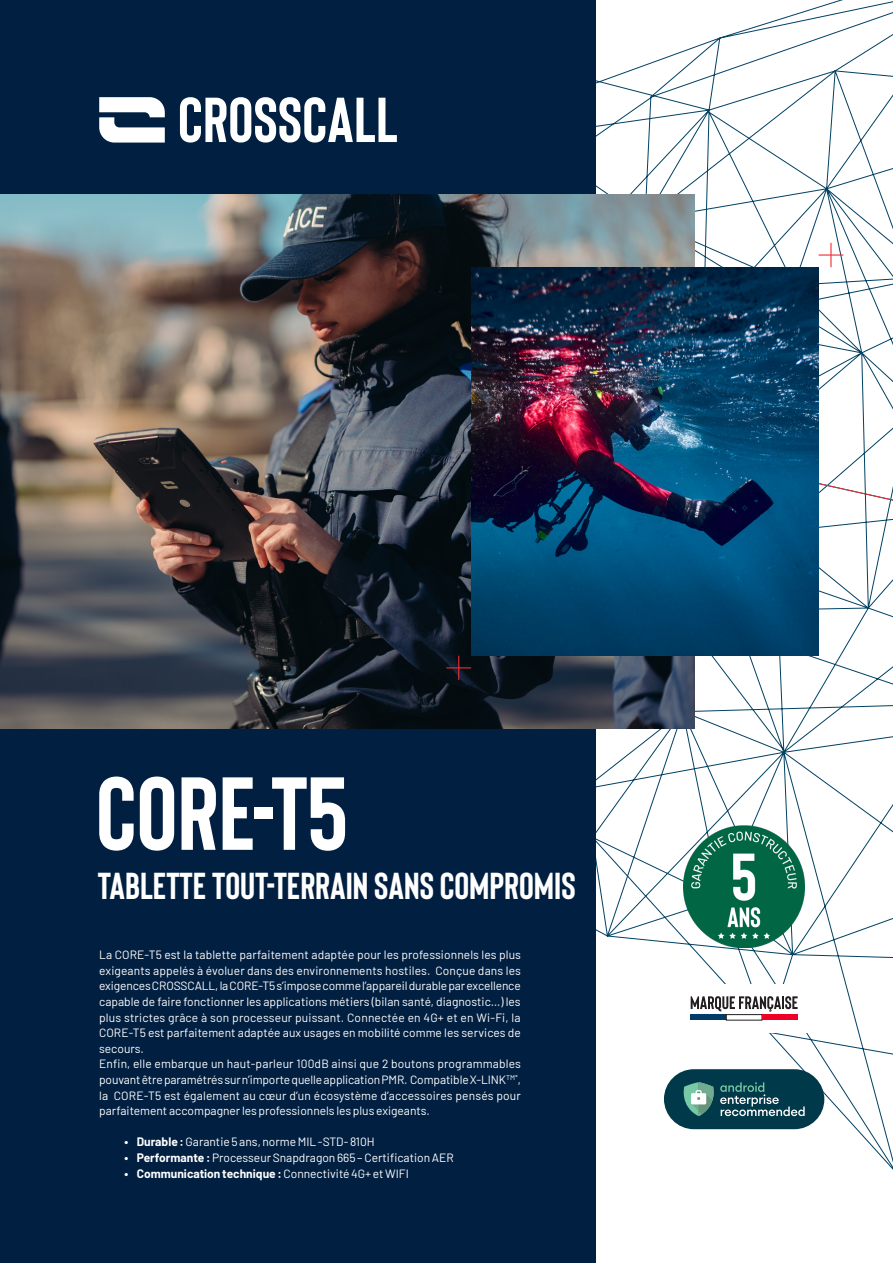
<style>
.page{position:relative;width:893px;height:1263px;background:#fff}
.page>*{position:absolute;margin:0;border:0;box-sizing:border-box;transform-origin:0 0}
.t1{font:700 103.5px "Bison";color:#fff}
.t2{font:700 37.5px "Bison";color:#fff}
.t3{font:12px/15.6px "Barlow";color:#fff}
.t4{font:700 12px "Barlow";color:#fff}
.s1{font-weight:700}
.s2{font-weight:400}
</style>
<div class="page">
<svg style="left:595px;top:0;width:298px;height:1178px"></svg>
<svg style="left:694px;top:248px;width:199px;height:326px"></svg>
<img style="left:683px;top:826px;width:122px;height:121px">
<div style="left:670px;top:984px;width:149px;height:48px;background:#fff"></div>
<svg style="left:691px;top:996px;width:107px;height:16px"></svg>
<div style="left:691px;top:1014px;width:35px;height:6px;background:#003c65"></div>
<div style="left:726px;top:1014px;width:36px;height:6px;border:1px solid #231f20"></div>
<div style="left:762px;top:1014px;width:36px;height:6px;background:#ef0027"></div>
<div style="left:664px;top:1069px;width:160px;height:60px;background:#00394a;border-radius:30px"></div>
<svg style="left:683px;top:1082px;width:122px;height:34px"></svg>
<div style="left:0;top:0;width:595px;height:1263px;background:#001f41"></div>
<img style="left:0;top:194px;width:694px;height:535px">
<img style="left:471px;top:267px;width:348px;height:389px">
<svg style="left:830px;top:243px;width:1px;height:24px"></svg>
<hr style="left:819px;top:254px;width:24px;height:2px;background:#ee2d30">
<svg style="left:446px;top:656px;width:50px;height:47px;background:#0e131b"></svg>
<svg style="left:180px;top:97px;width:217px;height:46px"></svg>
<svg style="left:99px;top:97px;width:66px;height:46px"></svg>
<h1 class="t1" style="left:96px;top:749px;width:253px">CORE-T5</h1>
<h2 class="t2" style="left:98px;top:862px;width:479px">TABLETTE TOUT-TERRAIN SANS COMPROMIS</h2>
<p class="t3" style="left:99px;top:946px;width:423px">La CORE-T5 est la tablette parfaitement adaptée pour les professionnels les plus exigeants appelés à évoluer dans des environnements hostiles. Conçue dans les exigences CROSSCALL, la CORE-T5 s’impose comme l’appareil durable par excellence capable de faire fonctionner les applications métiers (bilan santé, diagnostic…) les plus strictes grâce à son processeur puissant. Connectée en 4G+ et en Wi-Fi, la CORE-T5 est parfaitement adaptée aux usages en mobilité comme les services de secours.<br>Enfin, elle embarque un haut-parleur 100dB ainsi que 2 boutons programmables pouvant être paramétrés sur n’importe quelle application PMR. Compatible X-LINK<sup>TM*</sup>, la CORE-T5 est également au cœur d’un écosystème d’accessoires pensés pour parfaitement accompagner les professionnels les plus exigeants.</p>
<p class="t3" style="left:125px;top:1133px;width:252px"><span class="s1">• Durable :</span> Garantie 5 ans, norme MIL -STD- 810H</p>
<p class="t3" style="left:125px;top:1149px;width:331px"><span class="s1">• Performante :</span> Processeur Snapdragon 665 – Certification AER</p>
<p class="t4" style="left:125px;top:1164px;width:286px">• Communication technique : <span class="s2">Connectivité 4G+ et WIFI</span></p>
</div>
